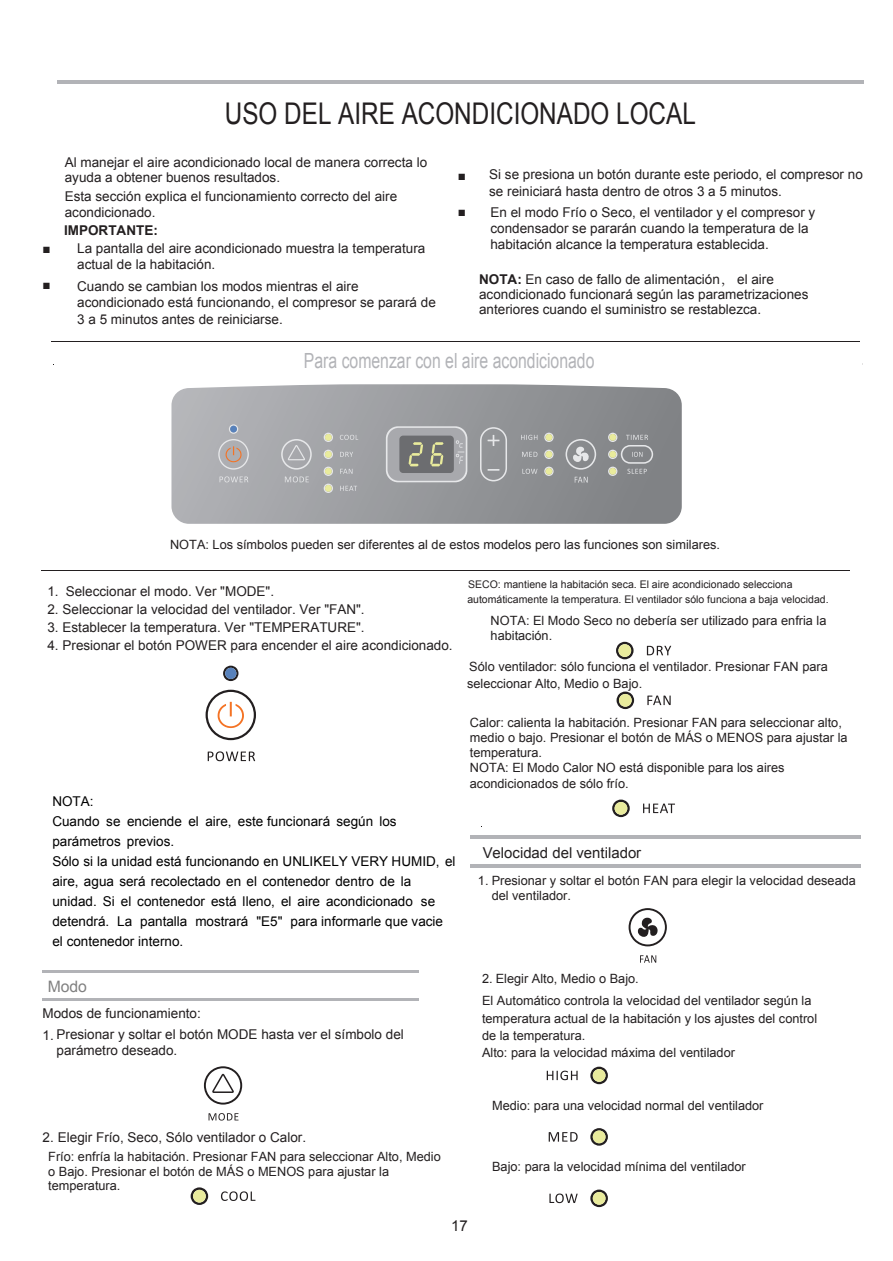
<style>
.page{position:relative;width:893px;height:1261px;background:#fff}
.page>*{position:absolute;margin:0;border:0;box-sizing:border-box;transform-origin:0 0}
.t1{font:29.85px "Arial";color:#231f20;scale:.81 1}
.t2{font:20.85px "Arial";color:#b2b3b7;scale:.76 1}
.t3{font:15.75px "Arial";color:#808080}
.t4{font:15px "Arial";color:#231f20}
.t5{font:13.5px/16.2px "Arial";color:#231f20}
.t6{font:13.5px/20.1px "Arial";color:#000}
.t7{font:700 13.5px "Arial";color:#231f20}
.t8{font:12.75px/15.3px "Arial";color:#231f20}
.t9{font:10.5px/14.2px "Arial";color:#231f20}
.s1{font-weight:700}
.s2{font-family:"Adobe Song Std";font-weight:300}
</style>
<div class="page">
<hr style="left:51px;top:341px;width:809px;height:1px;background:#231f20">
<hr style="left:41px;top:570px;width:809px;height:1px;background:#231f20">
<svg style="left:171px;top:384px;width:511px;height:140px;background:#9b9ca0"></svg>
<svg style="left:386px;top:426px;width:81px;height:56px;background:#989998"></svg>
<svg style="left:565px;top:439px;width:31px;height:30px"></svg>
<svg style="left:544px;top:432px;width:10px;height:10px"></svg>
<svg style="left:544px;top:449px;width:10px;height:10px"></svg>
<svg style="left:544px;top:466px;width:10px;height:10px"></svg>
<svg style="left:324px;top:432px;width:9px;height:10px"></svg>
<svg style="left:324px;top:449px;width:9px;height:10px"></svg>
<svg style="left:324px;top:466px;width:9px;height:10px"></svg>
<svg style="left:480px;top:427px;width:27px;height:54px"></svg>
<svg style="left:521px;top:435px;width:16px;height:5px"></svg>
<svg style="left:522px;top:452px;width:15px;height:5px"></svg>
<svg style="left:522px;top:468px;width:15px;height:6px"></svg>
<svg style="left:575px;top:476px;width:13px;height:6px"></svg>
<svg style="left:340px;top:435px;width:18px;height:5px"></svg>
<svg style="left:340px;top:452px;width:13px;height:5px"></svg>
<svg style="left:340px;top:468px;width:12px;height:6px"></svg>
<svg style="left:281px;top:439px;width:31px;height:30px"></svg>
<svg style="left:285px;top:476px;width:24px;height:6px"></svg>
<svg style="left:218px;top:424px;width:31px;height:45px"></svg>
<svg style="left:220px;top:476px;width:28px;height:6px"></svg>
<svg style="left:324px;top:483px;width:9px;height:10px"></svg>
<div style="left:545px;top:434px;width:7px;height:6px;background:#e9eb9c;border-radius:50%"></div>
<div style="left:545px;top:451px;width:7px;height:7px;background:#e9eb9c;border-radius:50%"></div>
<div style="left:545px;top:468px;width:7px;height:6px;background:#e9eb9c;border-radius:50%"></div>
<div style="left:325px;top:434px;width:7px;height:6px;background:#e9eb9c;border-radius:50%"></div>
<div style="left:325px;top:451px;width:7px;height:7px;background:#e9eb9c;border-radius:50%"></div>
<div style="left:325px;top:468px;width:7px;height:6px;background:#e9eb9c;border-radius:50%"></div>
<div style="left:230px;top:425px;width:7px;height:7px;background:#5781bb;border-radius:50%"></div>
<div style="left:325px;top:485px;width:7px;height:6px;background:#e9eb9c;border-radius:50%"></div>
<svg style="left:340px;top:485px;width:17px;height:6px"></svg>
<svg style="left:608px;top:432px;width:45px;height:44px;background:#979997"></svg>
<svg style="left:223px;top:665px;width:15px;height:16px"></svg>
<svg style="left:206px;top:689px;width:50px;height:51px"></svg>
<svg style="left:208px;top:751px;width:47px;height:10px"></svg>
<div style="left:225px;top:667px;width:11px;height:12px;background:#5781bb;border-radius:50%"></div>
<svg style="left:204px;top:1066px;width:38px;height:38px"></svg>
<svg style="left:209px;top:1113px;width:30px;height:7px"></svg>
<svg style="left:191px;top:1187px;width:17px;height:17px"></svg>
<svg style="left:221px;top:1191px;width:34px;height:9px"></svg>
<div style="left:193px;top:1189px;width:13px;height:13px;background:#e9eb9c;border-radius:50%"></div>
<svg style="left:616px;top:641px;width:18px;height:18px"></svg>
<svg style="left:647px;top:645px;width:24px;height:10px"></svg>
<div style="left:618px;top:644px;width:13px;height:13px;background:#e9eb9c;border-radius:50%"></div>
<svg style="left:617px;top:691px;width:17px;height:18px"></svg>
<svg style="left:647px;top:695px;width:24px;height:10px"></svg>
<div style="left:619px;top:694px;width:13px;height:12px;background:#e9eb9c;border-radius:50%"></div>
<svg style="left:612px;top:799px;width:18px;height:18px"></svg>
<svg style="left:643px;top:803px;width:32px;height:10px"></svg>
<div style="left:615px;top:802px;width:12px;height:12px;background:#e9eb9c;border-radius:50%"></div>
<hr style="left:471px;top:835px;width:390px;height:3px;background:#b2b3b7">
<hr style="left:471px;top:864px;width:390px;height:3px;background:#b2b3b7">
<svg style="left:629px;top:908px;width:38px;height:38px"></svg>
<svg style="left:640px;top:955px;width:16px;height:7px"></svg>
<svg style="left:590px;top:1066px;width:18px;height:18px"></svg>
<svg style="left:547px;top:1070px;width:31px;height:10px"></svg>
<div style="left:593px;top:1068px;width:12px;height:13px;background:#e9eb9c;border-radius:50%"></div>
<svg style="left:590px;top:1128px;width:18px;height:17px"></svg>
<svg style="left:549px;top:1132px;width:29px;height:9px"></svg>
<div style="left:593px;top:1130px;width:12px;height:13px;background:#e9eb9c;border-radius:50%"></div>
<svg style="left:590px;top:1189px;width:18px;height:17px"></svg>
<svg style="left:549px;top:1193px;width:29px;height:9px"></svg>
<div style="left:593px;top:1191px;width:12px;height:13px;background:#e9eb9c;border-radius:50%"></div>
<hr style="left:57px;top:81px;width:807px;height:3px;background:#b2b3b7">
<hr style="left:43px;top:970px;width:376px;height:3px;background:#b2b3b7">
<hr style="left:43px;top:997px;width:376px;height:3px;background:#b2b3b7">
<h1 class="t1" style="left:225px;top:93px;width:583px">USO DEL AIRE ACONDICIONADO LOCAL</h1>
<p class="t5" style="left:65px;top:154px;width:364px;line-height:15.1px">Al manejar el aire acondicionado local de manera correcta lo ayuda a obtener buenos resultados.</p>
<p class="t5" style="left:65px;top:188px;width:334px">Esta sección explica el funcionamiento correcto del aire acondicionado.</p>
<p class="t7" style="left:64px;top:221px;width:95px">IMPORTANTE:</p>
<p class="t5" style="left:479px;top:272px;width:331px;line-height:14.5px"><span class="s1">NOTA:</span> En caso de fallo de alimentación<span class="s2">，</span> el aire acondicionado funcionará según las parametrizaciones anteriores cuando el suministro se restablezca.</p>
<p class="t5" style="left:489px;top:166px;width:375px;text-indent:-31px">■ Si se presiona un botón durante este periodo, el compresor no se reiniciará hasta dentro de otros 3 a 5 minutos.</p>
<p class="t5" style="left:490px;top:204px;width:326px">En el modo Frío o Seco, el ventilador y el compresor y condensador se pararán cuando la temperatura de la habitación alcance la temperatura establecida.</p>
<p class="t5" style="left:458px;top:203px;width:10px">■</p>
<p class="t5" style="left:77px;top:239px;width:350px;text-indent:-35px">■ La pantalla del aire acondicionado muestra la temperatura actual de la habitación.</p>
<p class="t5" style="left:77px;top:278px;width:360px;text-indent:-35px">■ Cuando se cambian los modos mientras el aire acondicionado está funcionando, el compresor se parará de<br>3 a 5 minutos antes de reiniciarse.</p>
<h2 class="t2" style="left:304px;top:347px;width:384px">Para comenzar con el aire acondicionado</h2>
<p class="t8" style="left:170px;top:536px;width:551px">NOTA: Los símbolos pueden ser diferentes al de estos modelos pero las funciones son similares.</p>
<p class="t5" style="left:47px;top:582px;width:228px">1. Seleccionar el modo. Ver "MODE".</p>
<p class="t5" style="left:47px;top:600px;width:319px">2. Seleccionar la velocidad del ventilador. Ver "FAN".</p>
<p class="t5" style="left:47px;top:618px;width:319px">3. Establecer la temperatura. Ver "TEMPERATURE".</p>
<p class="t5" style="left:47px;top:637px;width:407px">4. Presionar el botón POWER para encender el aire acondicionado.</p>
<p class="t6" style="left:52px;top:790px;width:405px">NOTA:<br>Cuando se enciende el aire, este funcionará según los parámetros previos.<br>Sólo si la unidad está funcionando en UNLIKELY VERY HUMID, el aire, agua será recolectado en el contenedor dentro de la unidad. Si el contenedor está lleno, el aire acondicionado se detendrá. La pantalla mostrará "E5" para informarle que vacie el contenedor interno.</p>
<p class="t3" style="left:48px;top:976px;width:41px">Modo</p>
<p class="t5" style="left:43px;top:1005px;width:160px">Modos de funcionamiento:</p>
<p class="t5" style="left:56px;top:1026px;width:349px;text-indent:-14px">1. Presionar y soltar el botón MODE hasta ver el símbolo del parámetro deseado.</p>
<p class="t9" style="left:467px;top:577px;width:363px">SECO: mantiene la habitación seca. El aire acondicionado selecciona automáticamente la temperatura. El ventilador sólo funciona a baja velocidad.</p>
<p class="t8" style="left:491px;top:612px;width:337px">NOTA: El Modo Seco no debería ser utilizado para enfria la habitación.</p>
<p class="t8" style="left:467px;top:658px;width:362px;line-height:16.8px">Sólo ventilador: sólo funciona el ventilador. Presionar FAN para seleccionar Alto, Medio o Bajo.</p>
<p class="t8" style="left:470px;top:714px;width:379px">Calor: calienta la habitación. Presionar FAN para seleccionar alto, medio o bajo. Presionar el botón de MÁS o MENOS para ajustar la temperatura.<br>NOTA: El Modo Calor NO está disponible para los aires acondicionados de sólo frío.</p>
<p class="t4" style="left:483px;top:842px;width:160px">Velocidad del ventilador</p>
<p class="t8" style="left:492px;top:872px;width:366px;text-indent:-14px">1. Presionar y soltar el botón FAN para elegir la velocidad deseada del ventilador.</p>
<p class="t8" style="left:482px;top:970px;width:158px">2. Elegir Alto, Medio o Bajo.</p>
<p class="t8" style="left:482px;top:992px;width:337px;line-height:17.1px">El Automático controla la velocidad del ventilador según la temperatura actual de la habitación y los ajustes del control de la temperatura.<br>Alto: para la velocidad máxima del ventilador</p>
<p class="t5" style="left:43px;top:1128px;width:265px">2. Elegir Frío, Seco, Sólo ventilador o Calor.</p>
<p class="t8" style="left:48px;top:1149px;width:394px;line-height:14.4px">Frío: enfría la habitación. Presionar FAN para seleccionar Alto, Medio o Bajo. Presionar el botón de MÁS o MENOS para ajustar la temperatura.</p>
<p class="t8" style="left:492px;top:1097px;width:273px">Medio: para una velocidad normal del ventilador</p>
<p class="t8" style="left:492px;top:1158px;width:255px">Bajo: para la velocidad mínima del ventilador</p>
<p class="t4" style="left:451px;top:1215px;width:18px">17</p>
</div>
